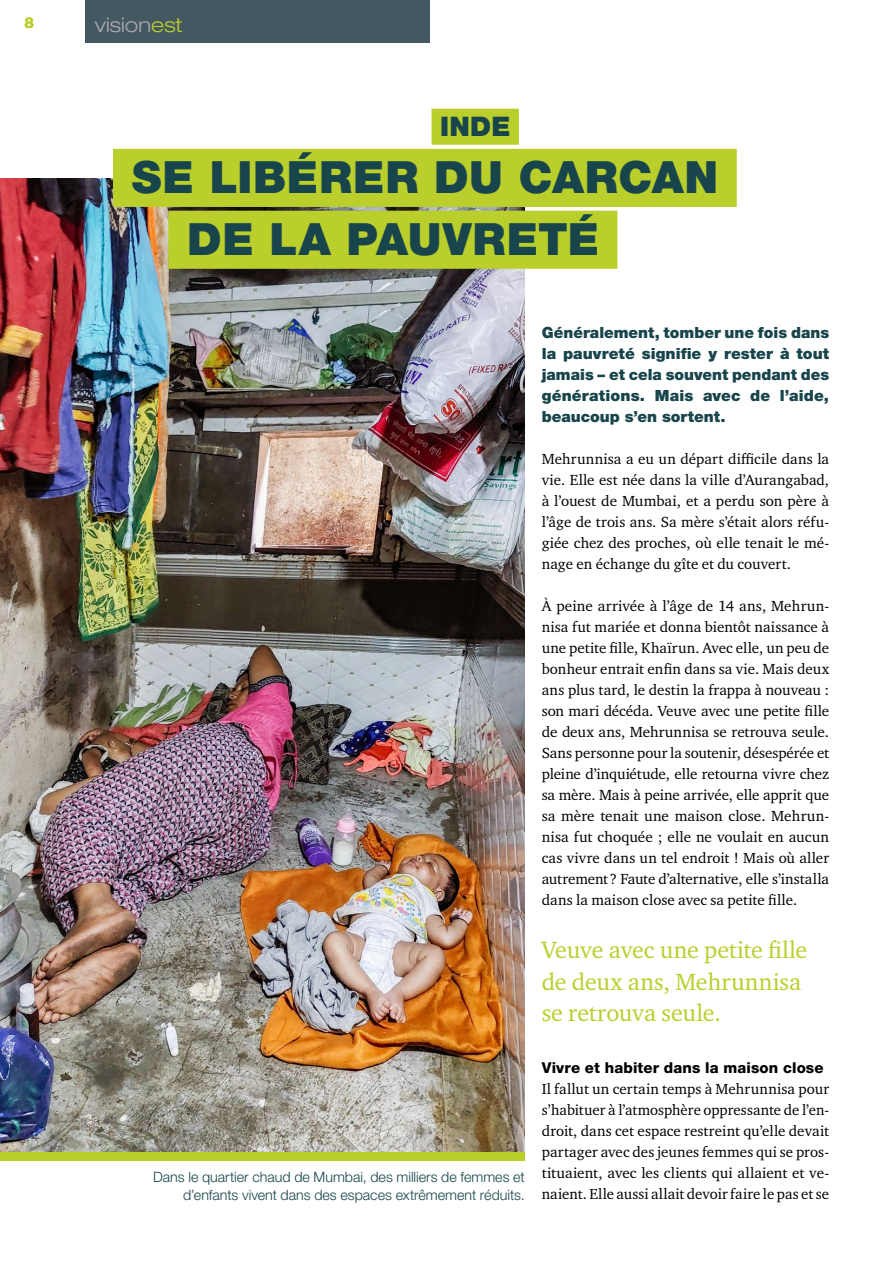
<style>
.page{position:relative;width:893px;height:1263px;background:#fff}
.page>*{position:absolute;margin:0;border:0;box-sizing:border-box;transform-origin:0 0}
.t1{font:900 44.55px/61.8px "Helvetica Neue LT Pro";letter-spacing:.015em;color:#17454b}
.t2{font:900 27px "Helvetica Neue LT Pro";color:#17454b}
.t3{font:24px/31.5px "Charter ITC Std";letter-spacing:-.005em;color:#bace2c}
.t4{font:300 expanded 20.25px "Helvetica Neue LT Pro";color:#a7a7b2}
.t5{font:900 15.45px/21px "Helvetica Neue LT Pro";letter-spacing:.005em;color:#17454b;text-align:justify}
.t6{font:15px/21px "Charter ITC Std";letter-spacing:.005em;color:#000;text-align:justify}
.t7{font:800 15px "Helvetica Neue LT Pro";letter-spacing:.01em;color:#000}
.t8{font:800 15px "Helvetica Neue LT Pro";color:#bace2c}
.t9{font:300 14.25px/18px "Helvetica Neue LT Pro";color:#17454b;text-align:right}
.s1{color:#bace2c}
</style>
<div class="page">
<img style="left:0;top:179px;width:525px;height:973px">
<div style="left:432px;top:109px;width:87px;height:36px;background:#bace2c"></div>
<div style="left:113px;top:149px;width:624px;height:58px;background:#bace2c"></div>
<div style="left:168px;top:211px;width:449px;height:58px;background:#bace2c"></div>
<div style="left:0;top:1152px;width:525px;height:9px;background:#bace2c"></div>
<div style="left:85px;top:0;width:344px;height:42px;background:#445862"></div>
<p class="t8" style="left:24px;top:13px;width:11px">8</p>
<h3 class="t4" style="left:95px;top:12px;width:89px">vision<span class="s1">est</span></h3>
<h2 class="t2" style="left:440px;top:110px;width:72px">INDE</h2>
<h1 class="t1" style="left:187px;top:146px;width:533px;text-indent:-55px">SE LIBÉRER DU CARCAN<br>DE LA PAUVRETÉ</h1>
<p class="t5" style="left:542px;top:322px;width:289px">Généralement, tomber une fois dans la pauvreté signifie y rester à tout jamais – et cela souvent pendant des générations. Mais avec de l’aide, beaucoup s’en sortent.</p>
<p class="t6" style="left:542px;top:448px;width:289px">Mehrunnisa a eu un départ difficile dans la vie. Elle est née dans la ville d’Aurangabad, à l’ouest de Mumbai, et a perdu son père à l’âge de trois ans. Sa mère s’était alors réfu&shy;giée chez des proches, où elle tenait le mé&shy;nage en échange du gîte et du couvert.</p>
<p class="t6" style="left:542px;top:595px;width:289px">À peine arrivée à l’âge de 14 ans, Mehrun&shy;nisa fut mariée et donna bientôt naissance à une petite fille, Khaïrun. Avec elle, un peu de bonheur entrait enfin dans sa vie. Mais deux ans plus tard, le destin la frappa à nouveau : son mari décéda. Veuve avec une petite fille de deux ans, Mehrunnisa se retrouva seule.<br>Sans personne pour la soutenir, désespérée et pleine d’inquiétude, elle retourna vivre chez sa mère. Mais à peine arrivée, elle apprit que sa mère tenait une maison close. Mehrun&shy;nisa fut choquée ; elle ne voulait en aucun cas vivre dans un tel endroit ! Mais où aller autrement? Faute d’alternative, elle s’installa dans la maison close avec sa petite fille.</p>
<p class="t9" style="left:153px;top:1167px;width:373px">Dans le quartier chaud de Mumbai, des milliers de femmes et d’enfants vivent dans des espaces extrêmement réduits.</p>
<h3 class="t3" style="left:542px;top:934px;width:267px">Veuve avec une petite fille de deux ans, Mehrunnisa se retrouva seule.</h3>
<p class="t7" style="left:542px;top:1059px;width:283px">Vivre et habiter dans la maison close</p>
<p class="t6" style="left:542px;top:1078px;width:289px">Il fallut un certain temps à Mehrunnisa pour s’habituer à l’atmosphère oppressante de l’en&shy;droit, dans cet espace restreint qu’elle devait partager avec des jeunes femmes qui se pros&shy;tituaient, avec les clients qui allaient et ve&shy;naient. Elle aussi allait devoir faire le pas et se</p>
</div>
